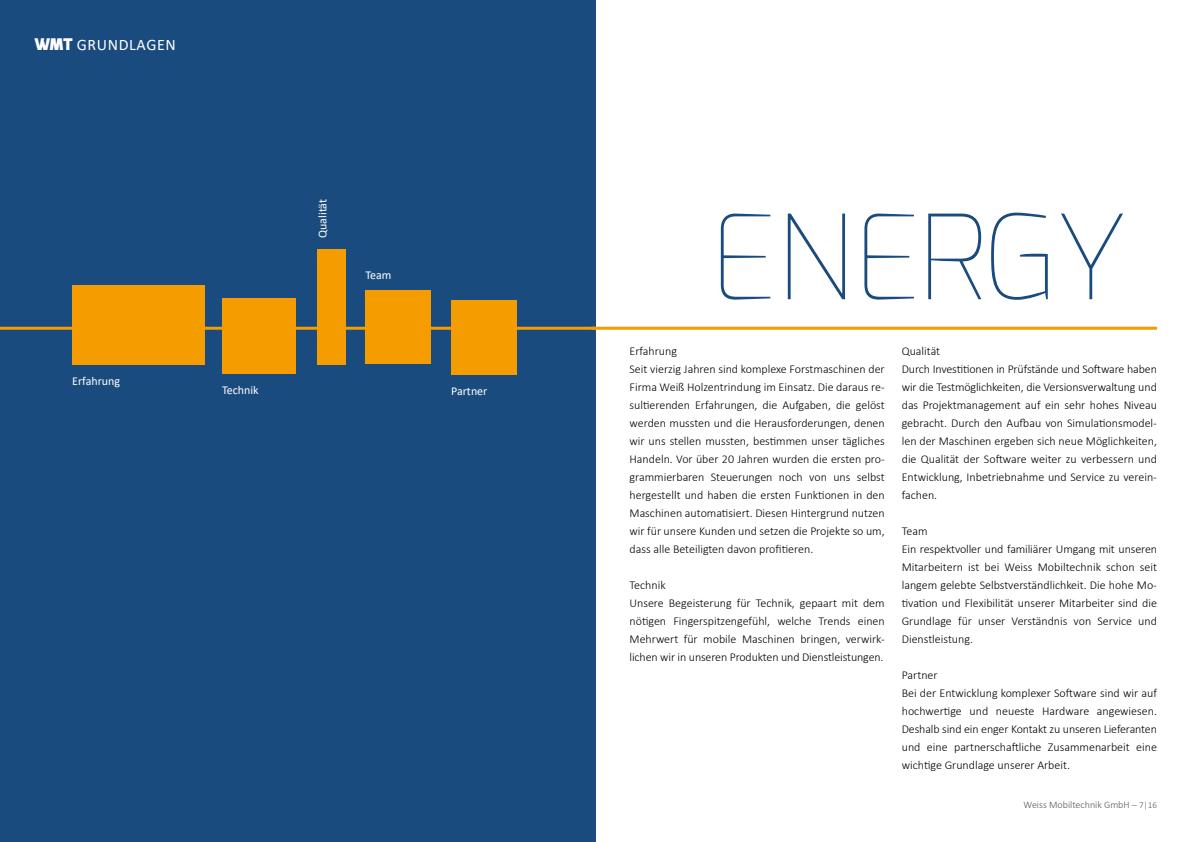
<style>
.page{position:relative;width:1191px;height:842px;background:#fff}
.page>*{position:absolute;margin:0;border:0;box-sizing:border-box;transform-origin:0 0}
.t1{font:100 117px "Exo";letter-spacing:-.01em;color:#1a4b7e}
.t2{font:16px "Calibri";letter-spacing:.04em;color:#fff}
.t3{font:300 12px/18px "Calibri";color:#000}
.t4{font:12px "Calibri";color:#fff}
.t5{font:300 10px "Calibri";color:#575756}
.s1{font-family:"Exo";font-weight:900}
.s2{font-size:9px}
</style>
<div class="page">
<div style="left:0;top:0;width:595px;height:842px;background:#1a4b7e"></div>
<hr style="left:0;top:327px;width:595px;height:3px;background:#f59c00">
<div style="left:72px;top:285px;width:132px;height:80px;background:#f59c00"></div>
<div style="left:222px;top:298px;width:73px;height:75px;background:#f59c00"></div>
<div style="left:317px;top:249px;width:29px;height:116px;background:#f59c00"></div>
<div style="left:365px;top:291px;width:66px;height:73px;background:#f59c00"></div>
<div style="left:451px;top:300px;width:65px;height:74px;background:#f59c00"></div>
<hr style="left:591px;top:327px;width:566px;height:3px;background:#f59c00">
<h2 class="t2" style="left:34px;top:34px;width:143px"><span class="s1">WMT</span> GRUNDLAGEN</h2>
<p class="t4" style="left:72px;top:372px;width:49px">Erfahrung</p>
<p class="t4" style="left:222px;top:381px;width:38px">Technik</p>
<p class="t4" style="left:314px;top:238px;width:41px;rotate:-90deg">Qualität</p>
<p class="t4" style="left:365px;top:267px;width:28px">Team</p>
<p class="t4" style="left:451px;top:382px;width:38px">Partner</p>
<h1 class="t1" style="left:708px;top:182px;width:419px">ENERGY</h1>
<p class="t3" style="left:629px;top:342px;width:257px">Erfahrung<br>Seit vierzig Jahren sind komplexe Forstmaschinen der Firma Weiß Holzentrindung im Einsatz. Die daraus re&shy;sultierenden Erfahrungen, die Aufgaben, die gelöst werden mussten und die Herausforderungen, denen wir uns stellen mussten, bestimmen unser tägliches Handeln. Vor über 20 Jahren wurden die ersten pro&shy;grammierbaren Steuerungen noch von uns selbst hergestellt und haben die ersten Funktionen in den Maschinen automatisiert. Diesen Hintergrund nutzen wir für unsere Kunden und setzen die Projekte so um, dass alle Beteiligten davon profitieren.</p>
<p class="t3" style="left:629px;top:576px;width:257px">Technik<br>Unsere Begeisterung für Technik, gepaart mit dem nötigen Fingerspitzengefühl, welche Trends einen Mehrwert für mobile Maschinen bringen, verwirk&shy;lichen wir in unseren Produkten und Dienstleistungen.</p>
<p class="t3" style="left:901px;top:342px;width:257px">Qualität<br>Durch Investitionen in Prüfstände und Software haben wir die Testmöglichkeiten, die Versionsverwaltung und das Projektmanagement auf ein sehr hohes Niveau gebracht. Durch den Aufbau von Simulationsmodel&shy;len der Maschinen ergeben sich neue Möglichkeiten, die Qualität der Software weiter zu verbessern und Entwicklung, Inbetriebnahme und Service zu verein&shy;fachen.</p>
<p class="t3" style="left:901px;top:522px;width:257px">Team<br>Ein respektvoller und familiärer Umgang mit unseren Mitarbeitern ist bei Weiss Mobiltechnik schon seit langem gelebte Selbstverständlichkeit. Die hohe Mo&shy;tivation und Flexibilität unserer Mitarbeiter sind die Grundlage für unser Verständnis von Service und Dienstleistung.</p>
<p class="t3" style="left:901px;top:666px;width:257px">Partner<br>Bei der Entwicklung komplexer Software sind wir auf hochwertige und neueste Hardware angewiesen.<br>Deshalb sind ein enger Kontakt zu unseren Lieferanten und eine partnerschaftliche Zusammenarbeit eine wichtige Grundlage unserer Arbeit.</p>
<p class="t5" style="left:1023px;top:798px;width:135px">Weiss Mobiltechnik GmbH – <span class="s2">7|16</span></p>
</div>
